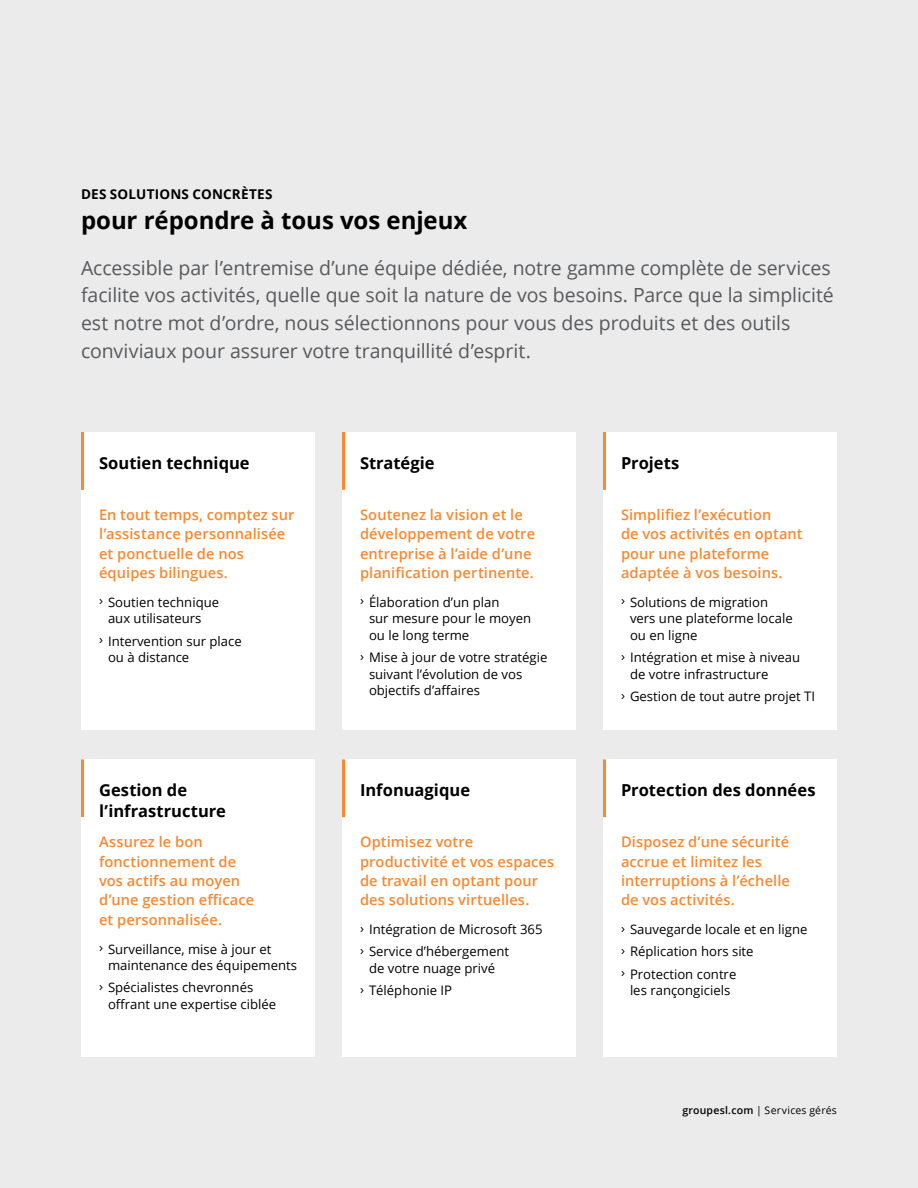
<style>
.page{position:relative;width:918px;height:1188px;background:#ebebec}
.page>*{position:absolute;margin:0;border:0;box-sizing:border-box;transform-origin:0 0}
.t1{font:700 24px "Open Sans";letter-spacing:-.005em;color:#000}
.t2{font:19.5px/27.8px "Open Sans";letter-spacing:-.005em;color:#58595b}
.t3{font:700 16.5px/21px "Open Sans";color:#000}
.t4{font:600 14.7px/19.5px "Open Sans";letter-spacing:.01em;color:#f68931}
.t5{font:700 13.5px "Open Sans";letter-spacing:.015em;color:#000}
.t6{font:13.2px/16.5px "Open Sans";color:#000}
.t7{font:10.5px "Open Sans";letter-spacing:.02em;color:#000}
.s1{font-weight:600}
</style>
<div class="page">
<div style="left:81px;top:432px;width:234px;height:298px;background:#fff"></div>
<hr style="left:81px;top:432px;width:3px;height:58px;background:#f68931">
<div style="left:81px;top:759px;width:234px;height:298px;background:#fff"></div>
<hr style="left:81px;top:759px;width:3px;height:58px;background:#f68931">
<div style="left:342px;top:432px;width:234px;height:298px;background:#fff"></div>
<hr style="left:342px;top:432px;width:3px;height:58px;background:#f68931">
<div style="left:342px;top:759px;width:234px;height:298px;background:#fff"></div>
<hr style="left:342px;top:759px;width:3px;height:58px;background:#f68931">
<div style="left:603px;top:432px;width:234px;height:298px;background:#fff"></div>
<hr style="left:603px;top:432px;width:3px;height:58px;background:#f68931">
<div style="left:603px;top:759px;width:234px;height:298px;background:#fff"></div>
<hr style="left:603px;top:759px;width:3px;height:58px;background:#f68931">
<p class="t5" style="left:81px;top:184px;width:193px">DES SOLUTIONS CONCRÈTES</p>
<h1 class="t1" style="left:81px;top:203px;width:388px">pour répondre à tous vos enjeux</h1>
<p class="t2" style="left:81px;top:253px;width:754px">Accessible par l’entremise d’une équipe dédiée, notre gamme complète de services facilite vos activités, quelle que soit la nature de vos besoins. Parce que la simplicité est notre mot d’ordre, nous sélectionnons pour vous des produits et des outils conviviaux pour assurer votre tranquillité d’esprit.</p>
<p class="t3" style="left:99px;top:452px;width:152px">Soutien technique</p>
<p class="t4" style="left:99px;top:504px;width:197px">En tout temps, comptez sur l’assistance personnalisée et ponctuelle de nos équipes bilingues.</p>
<p class="t6" style="left:108px;top:593px;width:113px;text-indent:-9px">› Soutien technique aux utilisateurs</p>
<p class="t6" style="left:108px;top:632px;width:135px;text-indent:-9px">› Intervention sur place ou à distance</p>
<p class="t3" style="left:99px;top:779px;width:129px">Gestion de l’infrastructure</p>
<p class="t4" style="left:99px;top:832px;width:157px">Assurez le bon fonctionnement de vos actifs au moyen d’une gestion efficace et personnalisée.</p>
<p class="t6" style="left:108px;top:940px;width:191px;text-indent:-9px">› Surveillance, mise à jour et maintenance des équipements</p>
<p class="t6" style="left:108px;top:979px;width:170px;text-indent:-9px">› Spécialistes chevronnés offrant une expertise ciblée</p>
<p class="t3" style="left:360px;top:452px;width:76px">Stratégie</p>
<p class="t4" style="left:360px;top:504px;width:177px">Soutenez la vision et le développement de votre entreprise à l’aide d’une planification pertinente.</p>
<p class="t6" style="left:369px;top:593px;width:164px;text-indent:-9px">› Élaboration d’un plan<br>sur mesure pour le moyen ou le long terme</p>
<p class="t6" style="left:369px;top:649px;width:180px;text-indent:-9px">› Mise à jour de votre stratégie suivant l’évolution de vos objectifs d’affaires</p>
<p class="t3" style="left:360px;top:779px;width:112px">Infonuagique</p>
<p class="t4" style="left:360px;top:832px;width:196px">Optimisez votre productivité et vos espaces de travail en optant pour des solutions virtuelles.</p>
<p class="t6" style="left:360px;top:918px;width:184px;line-height:22.5px">› Intégration de Microsoft 365 › Service d’hébergement</p>
<p class="t6" style="left:360px;top:957px;width:137px;line-height:22.5px;text-indent:9px">de votre nuage privé › Téléphonie IP</p>
<p class="t3" style="left:621px;top:452px;width:60px">Projets</p>
<p class="t4" style="left:621px;top:504px;width:183px">Simplifiez l’exécution<br>de vos activités en optant pour une plateforme adaptée à vos besoins.</p>
<p class="t6" style="left:630px;top:593px;width:164px;text-indent:-9px">› Solutions de migration vers une plateforme locale ou en ligne</p>
<p class="t6" style="left:630px;top:649px;width:172px;text-indent:-9px">› Intégration et mise à niveau de votre infrastructure</p>
<p class="t6" style="left:621px;top:688px;width:196px">› Gestion de tout autre projet TI</p>
<p class="t3" style="left:621px;top:779px;width:196px">Protection des données</p>
<p class="t4" style="left:621px;top:832px;width:171px">Disposez d’une sécurité accrue et limitez les interruptions à l’échelle de vos activités.</p>
<p class="t6" style="left:621px;top:918px;width:188px;line-height:22.5px">› Sauvegarde locale et en ligne › Réplication hors site<br>› Protection contre</p>
<p class="t6" style="left:630px;top:982px;width:102px">les rançongiciels</p>
<p class="t7" style="left:682px;top:1103px;width:156px"><span class="s1">groupesl.com</span> | Services gérés</p>
</div>
